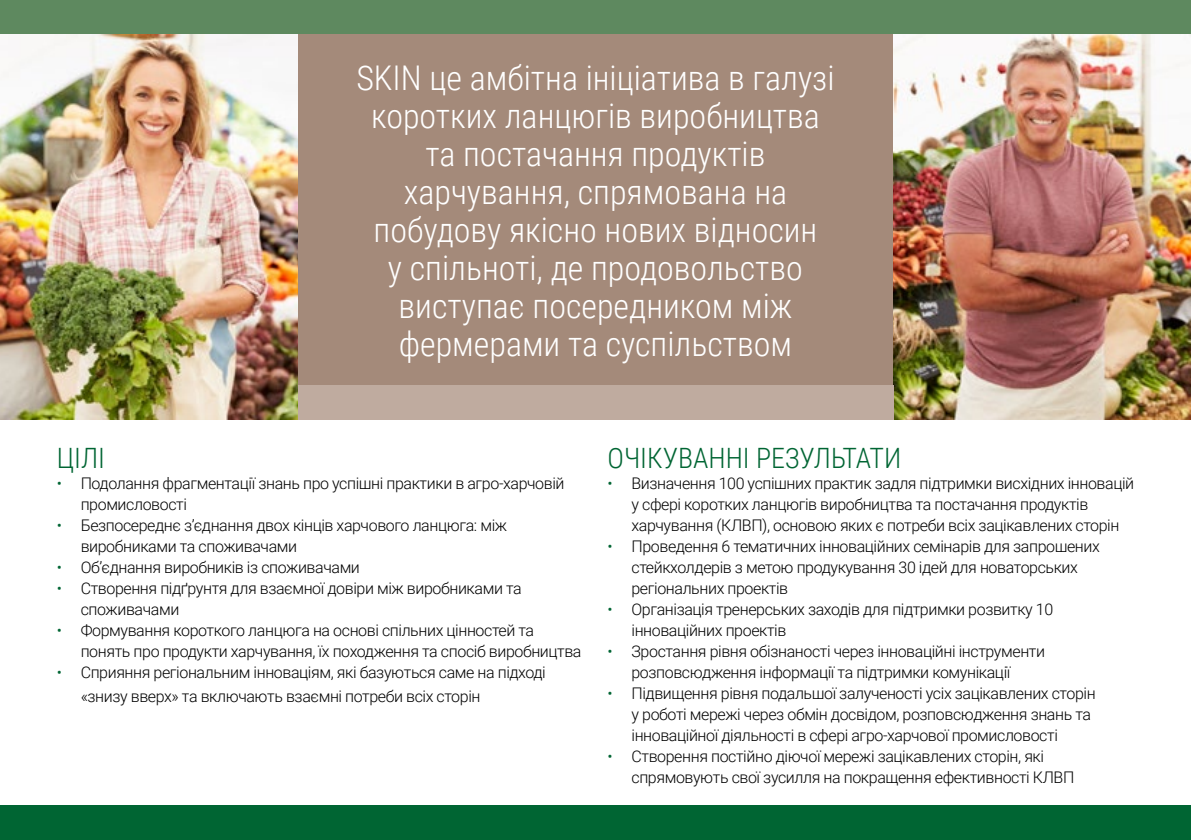
<style>
.page{position:relative;width:1191px;height:840px;background:#fff}
.page>*{position:absolute;margin:0;border:0;box-sizing:border-box;transform-origin:0 0}
.t1{font:300 34px/38px "Roboto Condensed";color:#fff;text-align:center}
.t2{font:300 28px "Roboto Condensed";color:#006533}
.t3{font:300 16px/21px "Roboto";letter-spacing:-.025em;color:#000}
.s1{color:#006533}
</style>
<div class="page">
<hr style="left:1190px;top:420px;width:1px;height:385px;background:#f1ecea">
<div style="left:0;top:0;width:1191px;height:34px;background:#5e895f"></div>
<div style="left:0;top:805px;width:1191px;height:34px;background:#006533"></div>
<div style="left:298px;top:34px;width:595px;height:352px;background:#a48a7a"></div>
<img style="left:0;top:34px;width:298px;height:386px">
<img style="left:893px;top:34px;width:298px;height:386px">
<div style="left:298px;top:386px;width:595px;height:34px;background:#bfab9f"></div>
<p class="t1" style="left:356px;top:57px;width:480px">SKIN це амбітна ініціатива в галузі коротких ланцюгів виробництва та постачання продуктів харчування, спрямована на побудову якісно нових відносин<br>у спільноті, де продовольство виступає посередником між фермерами та суспільством</p>
<h2 class="t2" style="left:57px;top:438px;width:50px">ЦІЛІ</h2>
<p class="t3" style="left:81px;top:472px;width:485px;text-indent:-24px"><span class="s1">•</span> Подолання фрагментації знань про успішні практики в агро-харчовій промисловості</p>
<p class="t3" style="left:81px;top:514px;width:428px;text-indent:-24px"><span class="s1">•</span> Безпосереднє з’єднання двох кінців харчового ланцюга: між виробниками та споживачами</p>
<p class="t3" style="left:57px;top:556px;width:305px"><span class="s1">•</span> Об’єднання виробників із споживачами</p>
<p class="t3" style="left:81px;top:577px;width:442px;text-indent:-24px"><span class="s1">•</span> Створення підґрунтя для взаємної довіри між виробниками та споживачами</p>
<p class="t3" style="left:81px;top:619px;width:502px;text-indent:-24px"><span class="s1">•</span> Формування короткого ланцюга на основі спільних цінностей та понять про продукти харчування, їх походження та спосіб виробництва</p>
<p class="t3" style="left:81px;top:659px;width:467px;line-height:24px;text-indent:-24px"><span class="s1">•</span> Сприяння регіональним інноваціям, які базуються саме на підході «знизу вверх» та включають взаємні потреби всіх сторін</p>
<h2 class="t2" style="left:607px;top:438px;width:295px">ОЧІКУВАННІ РЕЗУЛЬТАТИ</h2>
<p class="t3" style="left:631px;top:472px;width:504px;text-indent:-24px"><span class="s1">•</span> Визначення 100 успішних практик задля підтримки висхідних інновацій у сфері коротких ланцюгів виробництва та постачання продуктів харчування (КЛВП), основою яких є потреби всіх зацікавлених сторін</p>
<p class="t3" style="left:631px;top:535px;width:470px;text-indent:-24px"><span class="s1">•</span> Проведення 6 тематичних інноваційних семінарів для запрошених стейкхолдерів з метою продукування 30 ідей для новаторських регіональних проектів</p>
<p class="t3" style="left:631px;top:598px;width:423px;text-indent:-24px"><span class="s1">•</span> Організація тренерських заходів для підтримки розвитку 10 інноваційних проектів</p>
<p class="t3" style="left:631px;top:640px;width:415px;text-indent:-24px"><span class="s1">•</span> Зростання рівня обізнаності через інноваційні інструменти розповсюдження інформації та підтримки комунікації</p>
<p class="t3" style="left:631px;top:682px;width:466px;text-indent:-24px"><span class="s1">•</span> Підвищення рівня подальшої залученості усіх зацікавлених сторін у роботі мережі через обмін досвідом, розповсюдження знань та інноваційної діяльності в сфері агро-харчової промисловості</p>
<p class="t3" style="left:631px;top:745px;width:444px;text-indent:-24px"><span class="s1">•</span> Створення постійно діючої мережі зацікавлених сторін, які спрямовують свої зусилля на покращення ефективності КЛВП</p>
</div>
